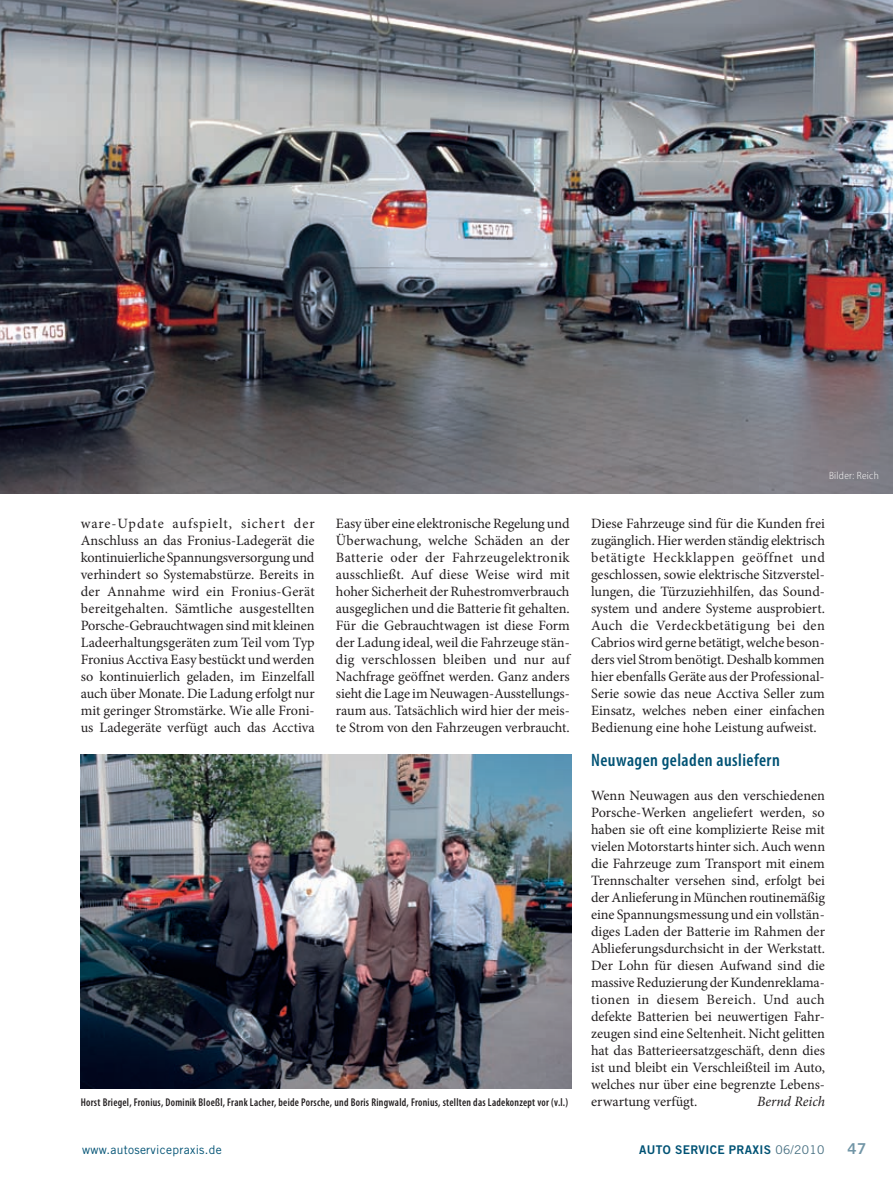
<style>
.page{position:relative;width:893px;height:1187px;background:#fff}
.page>*{position:absolute;margin:0;border:0;box-sizing:border-box;transform-origin:0 0}
.t1{font:600 condensed 18px "Myriad Pro";letter-spacing:.025em;color:#005274}
.t2{font:15px "Trade Gothic LT Std Bd 2";color:#7195a6}
.t3{font:14.25px/17px "Minion Pro";color:#231f20;text-align:justify}
.t4{font:italic 14.25px "Minion Pro";color:#231f20}
.t5{font:12px "Trade Gothic LT Std";letter-spacing:.025em;color:#005274}
.t6{font:12px "Trade Gothic LT Std Bd 2";letter-spacing:.025em;color:#005274}
.t7{font:600 condensed 11.25px "Myriad Pro";letter-spacing:.025em;color:#231f20;scale:.94 1}
.t8{font:300 semi-condensed 10.5px "Myriad Pro";letter-spacing:.025em;color:#fff}
.s1{font-family:"Trade Gothic LT Std";color:#456e80}
</style>
<div class="page">
<img style="left:0;top:0;width:893px;height:493px">
<img style="left:81px;top:754px;width:490px;height:334px">
<p class="t8" style="left:829px;top:470px;width:51px">Bilder: Reich</p>
<p class="t3" style="left:81px;top:514px;width:235px">ware-Update aufspielt, sichert der Anschluss an das Fronius-Ladegerät die kontinuierliche Spannungsversorgung und verhindert so Systemabstürze. Bereits in der Annahme wird ein Fronius-Gerät bereitgehalten. Sämtliche ausgestellten Porsche-Gebrauchtwagen sind mit kleinen Ladeerhaltungsgeräten zum Teil vom Typ Fronius Acctiva Easy bestückt und werden so kontinuierlich geladen, im Einzelfall auch über Monate. Die Ladung erfolgt nur mit geringer Stromstärke. Wie alle Froni&shy;us Ladegeräte verfügt auch das Acctiva</p>
<p class="t3" style="left:336px;top:514px;width:236px">Easy über eine elektronische Regelung und Überwachung, welche Schäden an der Batterie oder der Fahrzeugelektronik ausschließt. Auf diese Weise wird mit hoher Sicherheit der Ruhestromverbrauch ausgeglichen und die Batterie fit gehalten.<br>Für die Gebrauchtwagen ist diese Form der Ladung ideal, weil die Fahrzeuge stän&shy;dig verschlossen bleiben und nur auf Nachfrage geöffnet werden. Ganz anders sieht die Lage im Neuwagen-Ausstellungs&shy;raum aus. Tatsächlich wird hier der meis&shy;te Strom von den Fahrzeugen verbraucht.</p>
<p class="t3" style="left:591px;top:514px;width:236px">Diese Fahrzeuge sind für die Kunden frei zugänglich. Hier werden ständig elektrisch betätigte Heckklappen geöffnet und geschlossen, sowie elektrische Sitzverstel&shy;lungen, die Türzuziehhilfen, das Sound&shy;system und andere Systeme ausprobiert.<br>Auch die Verdeckbetätigung bei den Cabrios wird gerne betätigt, welche beson&shy;ders viel Strom benötigt. Deshalb kommen hier ebenfalls Geräte aus der Professional-Serie sowie das neue Acctiva Seller zum Einsatz, welches neben einer einfachen Bedienung eine hohe Leistung aufweist.</p>
<p class="t1" style="left:591px;top:748px;width:190px">Neuwagen geladen ausliefern</p>
<p class="t3" style="left:591px;top:786px;width:236px">Wenn Neuwagen aus den verschiedenen Porsche-Werken angeliefert werden, so haben sie oft eine komplizierte Reise mit vielen Motorstarts hinter sich. Auch wenn die Fahrzeuge zum Transport mit einem Trennschalter versehen sind, erfolgt bei der Anlieferung in München routinemäßig eine Spannungsmessung und ein vollstän&shy;diges Laden der Batterie im Rahmen der Ablieferungsdurchsicht in der Werkstatt.<br>Der Lohn für diesen Aufwand sind die massive Reduzierung der Kundenreklama&shy;tionen in diesem Bereich. Und auch defekte Batterien bei neuwertigen Fahr&shy;zeugen sind eine Seltenheit. Nicht gelitten hat das Batterieersatzgeschäft, denn dies ist und bleibt ein Verschleißteil im Auto, welches nur über eine begrenzte Lebens&shy;erwartung verfügt.</p>
<p class="t4" style="left:757px;top:1091px;width:69px">Bernd Reich</p>
<p class="t7" style="left:81px;top:1094px;width:520px">Horst Briegel, Fronius, Dominik Bloeßl, Frank Lacher, beide Porsche, und Boris Ringwald, Fronius, stellten das Ladekonzept vor (v.l.)</p>
<p class="t5" style="left:82px;top:1141px;width:141px">www.autoservicepraxis.de</p>
<p class="t6" style="left:639px;top:1141px;width:187px">AUTO SERVICE PRAXIS <span class="s1">06/2010</span></p>
<p class="t2" style="left:847px;top:1138px;width:20px">47</p>
</div>
